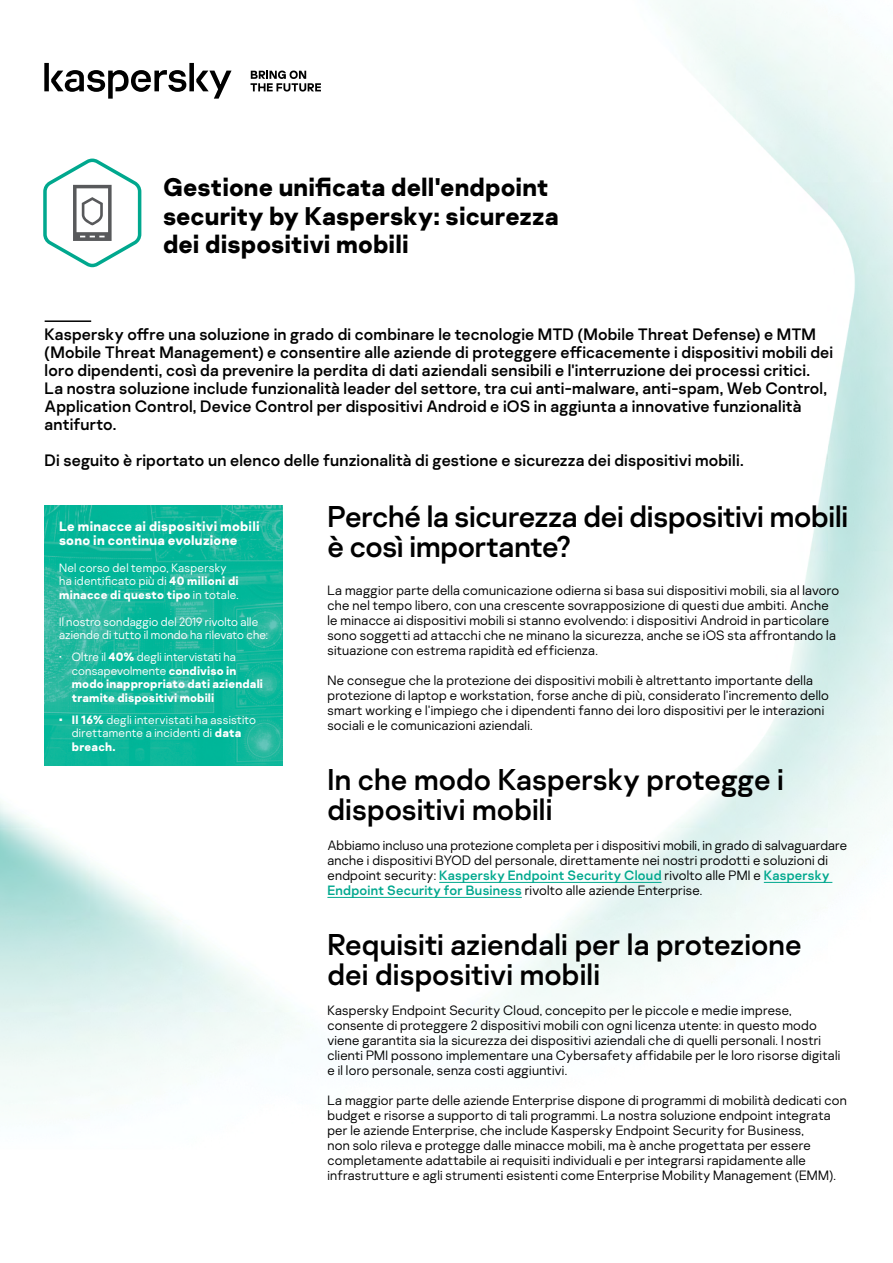
<style>
.page{position:relative;width:893px;height:1263px;background:#fff}
.page>*{position:absolute;margin:0;border:0;box-sizing:border-box;transform-origin:0 0}
.t1{font:30px/30px "Kaspersky Sans";color:#000}
.t2{font:700 25.5px/28.5px "Kaspersky Sans";letter-spacing:.005em;color:#000}
.t3{font:16.5px/18px "Kaspersky Sans";letter-spacing:.01em;color:#000}
.t4{font:300 13.5px/15px "Kaspersky Sans";letter-spacing:.02em;color:#000}
.t5{font:700 13.5px/13.5px "Kaspersky Sans";letter-spacing:.015em;color:#fff}
.t6{font:300 12px/13.5px "Kaspersky Sans";letter-spacing:.015em;color:#fff}
.t7{font:700 12px/13.5px "Kaspersky Sans";letter-spacing:.01em;color:#fff}
.s1{font-weight:400;color:#00a88e}
.s2{font-weight:700}
.s3{font-weight:300}
</style>
<div class="page">
<img style="left:0;top:0;width:893px;height:1104px">
<hr style="left:45px;top:320px;width:46px;height:2px;background:#000">
<img style="left:45px;top:506px;width:238px;height:259px">
<hr style="left:439px;top:882px;width:223px;height:1px;background:#00a88e">
<hr style="left:764px;top:882px;width:68px;height:1px;background:#00a88e">
<hr style="left:327px;top:897px;width:195px;height:1px;background:#00a88e">
<svg style="left:44px;top:63px;width:188px;height:36px"></svg>
<svg style="left:251px;top:71px;width:70px;height:21px"></svg>
<svg style="left:43px;top:159px;width:98px;height:108px"></svg>
<h2 class="t2" style="left:163px;top:173px;width:397px">Gestione unificata dell'endpoint security by Kaspersky: sicurezza dei dispositivi mobili</h2>
<p class="t3" style="left:45px;top:325px;width:790px">Kaspersky offre una soluzione in grado di combinare le tecnologie MTD (Mobile Threat Defense) e MTM (Mobile Threat Management) e consentire alle aziende di proteggere efficacemente i dispositivi mobili dei loro dipendenti, così da prevenire la perdita di dati aziendali sensibili e l'interruzione dei processi critici.<br>La nostra soluzione include funzionalità leader del settore, tra cui anti-malware, anti-spam, Web Control, Application Control, Device Control per dispositivi Android e iOS in aggiunta a innovative funzionalità antifurto.</p>
<p class="t3" style="left:45px;top:451px;width:700px">Di seguito è riportato un elenco delle funzionalità di gestione e sicurezza dei dispositivi mobili.</p>
<h1 class="t1" style="left:327px;top:501px;width:522px">Perché la sicurezza dei dispositivi mobili è così importante?</h1>
<p class="t4" style="left:327px;top:583px;width:513px">La maggior parte della comunicazione odierna si basa sui dispositivi mobili, sia al lavoro che nel tempo libero, con una crescente sovrapposizione di questi due ambiti. Anche le minacce ai dispositivi mobili si stanno evolvendo: i dispositivi Android in particolare sono soggetti ad attacchi che ne minano la sicurezza, anche se iOS sta affrontando la situazione con estrema rapidità ed efficienza.</p>
<p class="t4" style="left:327px;top:673px;width:503px">Ne consegue che la protezione dei dispositivi mobili è altrettanto importante della protezione di laptop e workstation, forse anche di più, considerato l'incremento dello smart working e l'impiego che i dipendenti fanno dei loro dispositivi per le interazioni sociali e le comunicazioni aziendali.</p>
<h1 class="t1" style="left:327px;top:765px;width:458px">In che modo Kaspersky protegge i dispositivi mobili</h1>
<p class="t4" style="left:327px;top:838px;width:521px">Abbiamo incluso una protezione completa per i dispositivi mobili, in grado di salvaguardare anche i dispositivi BYOD del personale, direttamente nei nostri prodotti e soluzioni di endpoint security: <span class="s1">Kaspersky Endpoint Security Cloud</span> rivolto alle PMI e <span class="s1">Kaspersky Endpoint Security for Business</span> rivolto alle aziende Enterprise.</p>
<h1 class="t1" style="left:327px;top:930px;width:476px">Requisiti aziendali per la protezione dei dispositivi mobili</h1>
<p class="t4" style="left:327px;top:1003px;width:514px">Kaspersky Endpoint Security Cloud, concepito per le piccole e medie imprese, consente di proteggere 2 dispositivi mobili con ogni licenza utente: in questo modo viene garantita sia la sicurezza dei dispositivi aziendali che di quelli personali. I nostri clienti PMI possono implementare una Cybersafety affidabile per le loro risorse digitali e il loro personale, senza costi aggiuntivi.</p>
<p class="t4" style="left:327px;top:1093px;width:521px">La maggior parte delle aziende Enterprise dispone di programmi di mobilità dedicati con budget e risorse a supporto di tali programmi. La nostra soluzione endpoint integrata per le aziende Enterprise, che include Kaspersky Endpoint Security for Business,<br>non solo rileva e protegge dalle minacce mobili, ma è anche progettata per essere completamente adattabile ai requisiti individuali e per integrarsi rapidamente alle infrastrutture e agli strumenti esistenti come Enterprise Mobility Management (EMM).</p>
<p class="t5" style="left:59px;top:520px;width:202px">Le minacce ai dispositivi mobili sono in continua evoluzione</p>
<p class="t6" style="left:59px;top:561px;width:181px">Nel corso del tempo, Kaspersky ha identificato più di <span class="s2">40 milioni di minacce di questo tipo</span> in totale.</p>
<p class="t6" style="left:59px;top:615px;width:210px">Il nostro sondaggio del 2019 rivolto alle aziende di tutto il mondo ha rilevato che:</p>
<p class="t7" style="left:72px;top:650px;width:193px;text-indent:-13px"><span class="s3">• Oltre il</span> 40% <span class="s3">degli intervistati ha consapevolmente</span> condiviso in modo inappropriato dati aziendali tramite dispositivi mobili</p>
<p class="t6" style="left:72px;top:713px;width:186px;text-indent:-13px"><span class="s2">• Il 16%</span> degli intervistati ha assistito direttamente a incidenti di <span class="s2">data breach.</span></p>
</div>
